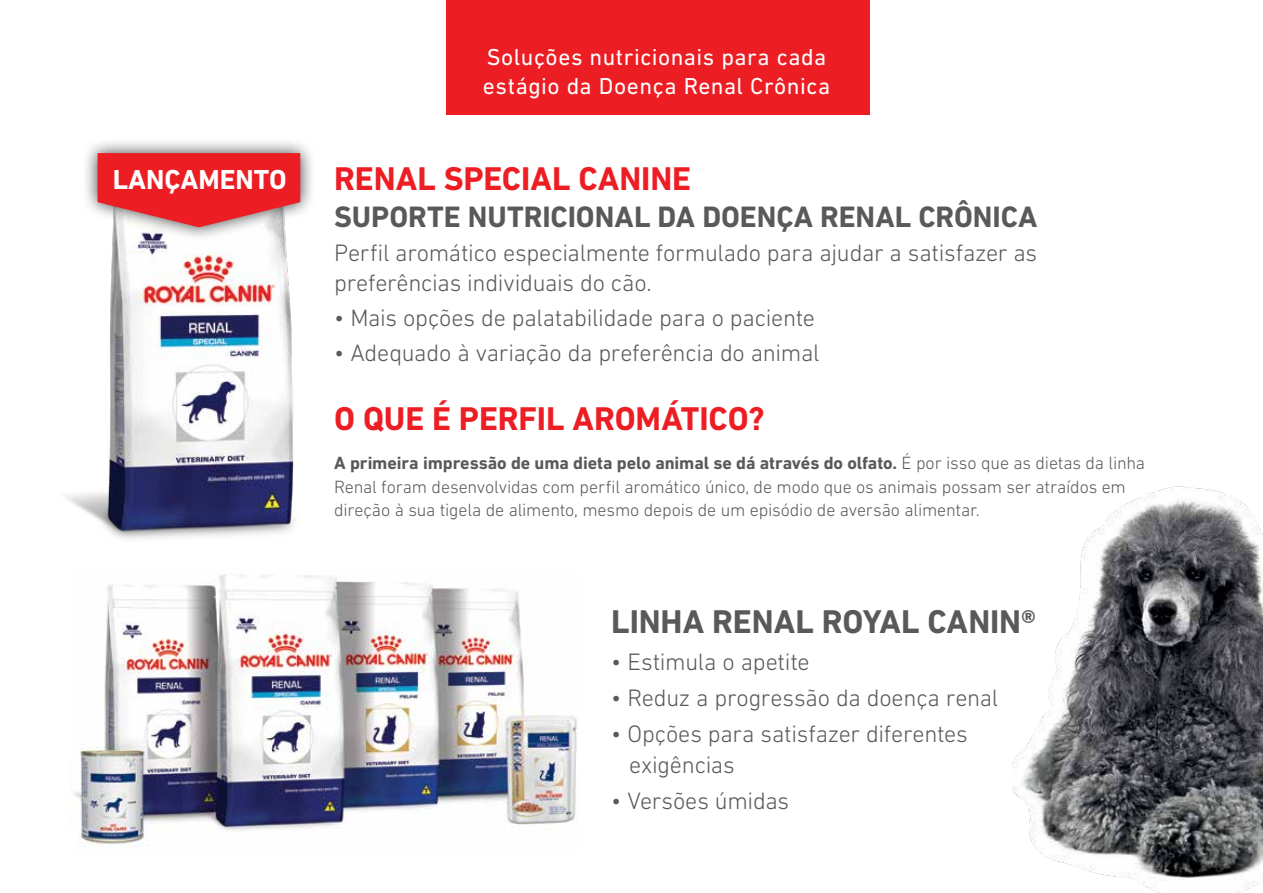
<style>
.page{position:relative;width:1263px;height:893px;background:#fff}
.page>*{position:absolute;margin:0;border:0;box-sizing:border-box;transform-origin:0 0}
.t1{font:700 33.45px "DIN Next LT Pro";letter-spacing:-.005em;color:#ed1d24}
.t2{font:700 33.45px "DIN Next LT Pro";letter-spacing:-.005em;color:#58595b}
.t3{font:700 30px "DIN Next LT Pro";letter-spacing:-.005em;color:#58595b}
.t4{font:700 27.9px "DIN Next LT Pro";color:#fff}
.t5{font:300 24.15px/30px "DIN Next LT Pro";letter-spacing:-.01em;color:#58595b}
.t6{font:23.55px/28.2px "DIN Next LT Pro";letter-spacing:.02em;color:#fff}
.t7{font:300 18px/23.7px "DIN Next LT Pro";letter-spacing:-.01em;color:#58595b}
.s1{font-weight:700}
</style>
<div class="page">
<img style="left:1012px;top:486px;width:251px;height:407px">
<img style="left:65px;top:242px;width:229px;height:297px">
<div style="left:82px;top:137px;width:234px;height:105px;background:#000;opacity:.75"></div>
<svg style="left:98px;top:153px;width:202px;height:74px;background:#e83b40"></svg>
<img style="left:74px;top:574px;width:504px;height:273px">
<div style="left:446px;top:0;width:424px;height:115px;background:#ed1d24"></div>
<p class="t6" style="left:483px;top:43px;width:349px">Soluções nutricionais para cada estágio da Doença Renal Crônica</p>
<p class="t4" style="left:113px;top:163px;width:175px">LANÇAMENTO</p>
<h1 class="t1" style="left:334px;top:159px;width:358px">RENAL SPECIAL CANINE</h1>
<p class="t3" style="left:334px;top:200px;width:705px">SUPORTE NUTRICIONAL DA DOENÇA RENAL CRÔNICA</p>
<p class="t5" style="left:334px;top:237px;width:704px">Perfil aromático especialmente formulado para ajudar a satisfazer as preferências individuais do cão.</p>
<p class="t5" style="left:334px;top:302px;width:482px">• Mais opções de palatabilidade para o paciente</p>
<p class="t5" style="left:334px;top:338px;width:487px">• Adequado à variação da preferência do animal</p>
<h1 class="t1" style="left:334px;top:399px;width:432px">O QUE É PERFIL AROMÁTICO?</h1>
<p class="t7" style="left:334px;top:451px;width:812px"><span class="s1">A primeira impressão de uma dieta pelo animal se dá através do olfato.</span> É por isso que as dietas da linha<br>Renal foram desenvolvidas com perfil aromático único, de modo que os animais possam ser atraídos em direção à sua tigela de alimento, mesmo depois de um episódio de aversão alimentar.</p>
<h1 class="t2" style="left:611px;top:602px;width:426px">LINHA RENAL ROYAL CANIN®</h1>
<p class="t5" style="left:611px;top:646px;width:200px">• Estimula o apetite</p>
<p class="t5" style="left:611px;top:682px;width:388px">• Reduz a progressão da doença renal</p>
<p class="t5" style="left:629px;top:718px;width:340px;line-height:30.9px;text-indent:-18px">• Opções para satisfazer diferentes exigências</p>
<p class="t5" style="left:611px;top:785px;width:179px">• Versões úmidas</p>
</div>
